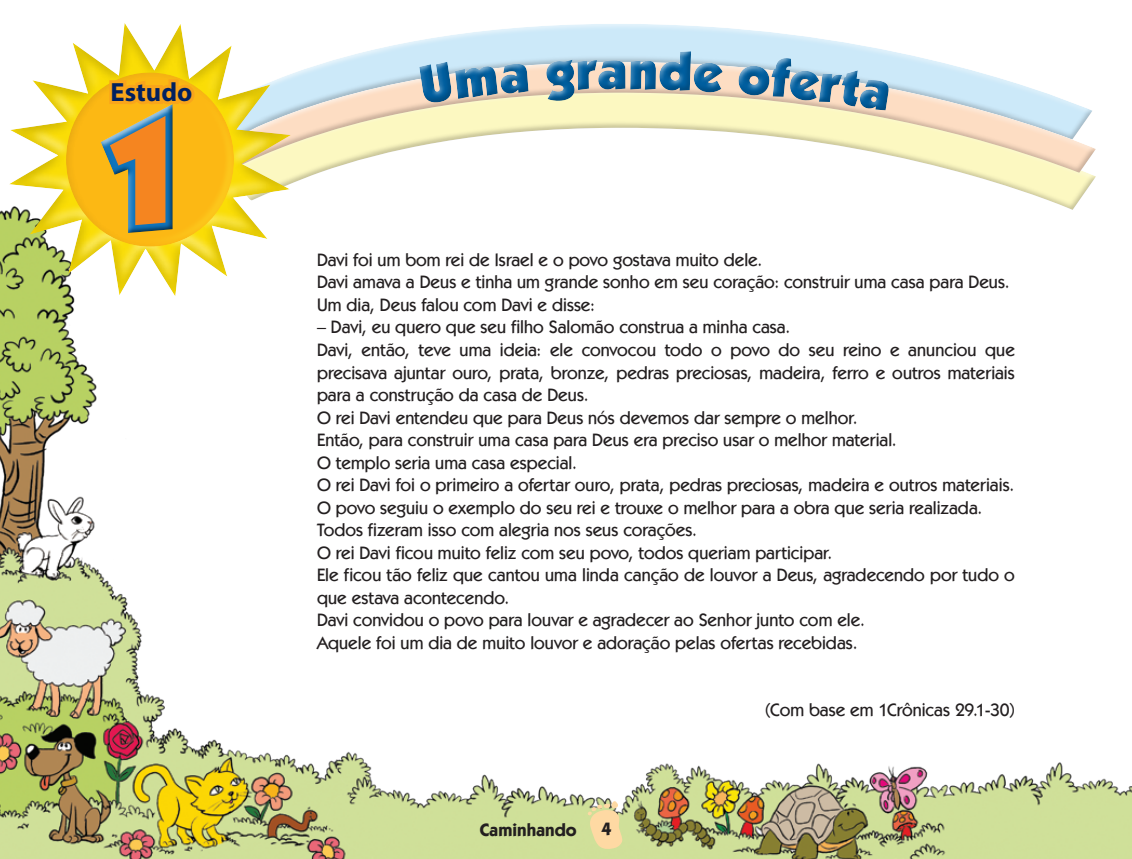
<style>
.page{position:relative;width:1132px;height:859px;background:#fff}
.page>*{position:absolute;margin:0;border:0;box-sizing:border-box;transform-origin:0 0}
.t1{font:900 150px "Kabel IT Cby BT";color:#f58520}
.t2{font:900 54px "Kabel IT Cby BT";color:#005fa0}
.t3{font:700 26.4px "Myriad Pro";color:#012060}
.texto{font:500 18px/22.5px "Kabel IT Cby BT";letter-spacing:.005em;color:#231f20;text-align:justify}
.t4{font:700 18px "Kabel IT Cby BT";color:#231f20}
</style>
<div class="page">
<img style="left:0;top:210px;width:1131px;height:649px">
<svg style="left:587px;top:801px;width:35px;height:49px;background:#ead8a1"></svg>
<svg style="left:292px;top:178px;width:810px;height:44px"></svg>
<svg style="left:370px;top:24px;width:456px;height:27px"></svg>
<svg style="left:347px;top:51px;width:569px;height:6px"></svg>
<svg style="left:292px;top:57px;width:719px;height:25px;fill:#cce9f9"></svg>
<svg style="left:292px;top:82px;width:804px;height:96px"></svg>
<div style="left:7px;top:22px;width:285px;height:276px;background:#231f20;opacity:.73"></div>
<div style="left:66px;top:70px;width:168px;height:177px;background:#231f20;opacity:.75"></div>
<svg style="left:91px;top:22px;width:106px;height:219px"></svg>
<div style="left:93px;top:97px;width:85px;height:139px;background:#fff;opacity:.75"></div>
<div style="left:98px;top:101px;width:83px;height:141px;background:#231f20;opacity:.75"></div>
<svg style="left:411px;top:40px;width:485px;height:84px;background:#e6e4d2"></svg>
<p class="t3" style="left:111px;top:75px;width:83px">Estudo</p>
<h1 class="t1" style="left:103px;top:79px;width:86px">1</h1>
<h2 class="t2" style="left:596px;top:37px;width:32px">a</h2>
<p class="texto" style="left:317px;top:248px;width:446px">Davi foi um bom rei de Israel e o povo gostava muito dele.</p>
<p class="texto" style="left:317px;top:271px;width:694px">Davi amava a Deus e tinha um grande sonho em seu coração: construir uma casa para Deus.</p>
<p class="texto" style="left:317px;top:293px;width:279px">Um dia, Deus falou com Davi e disse:</p>
<p class="texto" style="left:317px;top:316px;width:474px">– Davi, eu quero que seu filho Salomão construa a minha casa.</p>
<p class="texto" style="left:317px;top:338px;width:699px">Davi, então, teve uma ideia: ele convocou todo o povo do seu reino e anunciou que precisava ajuntar ouro, prata, bronze, pedras preciosas, madeira, ferro e outros materiais para a construção da casa de Deus.</p>
<p class="texto" style="left:317px;top:406px;width:542px">O rei Davi entendeu que para Deus nós devemos dar sempre o melhor.</p>
<p class="texto" style="left:317px;top:428px;width:581px">Então, para construir uma casa para Deus era preciso usar o melhor material.</p>
<p class="texto" style="left:317px;top:451px;width:261px">O templo seria uma casa especial.</p>
<p class="texto" style="left:317px;top:473px;width:698px">O rei Davi foi o primeiro a ofertar ouro, prata, pedras preciosas, madeira e outros materiais.</p>
<p class="texto" style="left:317px;top:496px;width:666px">O povo seguiu o exemplo do seu rei e trouxe o melhor para a obra que seria realizada.</p>
<p class="texto" style="left:317px;top:518px;width:381px">Todos fizeram isso com alegria nos seus corações.</p>
<p class="texto" style="left:317px;top:541px;width:516px">O rei Davi ficou muito feliz com seu povo, todos queriam participar.</p>
<p class="texto" style="left:317px;top:563px;width:699px">Ele ficou tão feliz que cantou uma linda canção de louvor a Deus, agradecendo por tudo o que estava acontecendo.</p>
<p class="texto" style="left:317px;top:608px;width:549px">Davi convidou o povo para louvar e agradecer ao Senhor junto com ele.</p>
<p class="texto" style="left:317px;top:631px;width:541px">Aquele foi um dia de muito louvor e adoração pelas ofertas recebidas.</p>
<p class="t4" style="left:479px;top:818px;width:98px">Caminhando</p>
<p class="t4" style="left:601px;top:818px;width:12px">4</p>
<p class="texto" style="left:765px;top:698px;width:251px">(Com base em 1Crônicas 29.1-30)</p>
</div>
